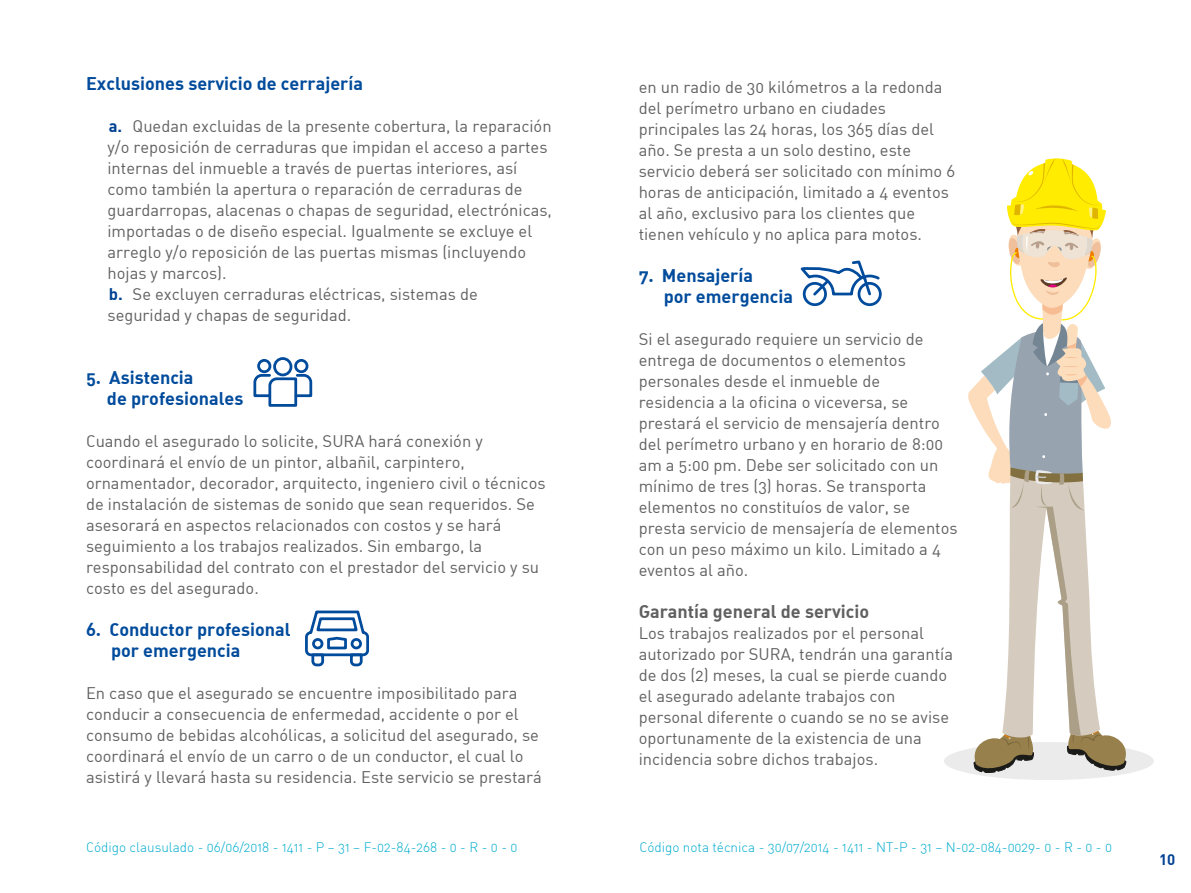
<style>
.page{position:relative;width:1191px;height:893px;background:#fff}
.page>*{position:absolute;margin:0;border:0;box-sizing:border-box;transform-origin:0 0}
.t1{font:18px/21px "DIN Bold Alternate";color:#004b9c}
.t2{font:18px "DIN Bold Alternate";color:#606060}
.t3{font:16.5px/21px "DIN Regular Alternate";color:#606060}
.t4{font:15px "DIN Bold";color:#004193}
.t5{font:13.5px "DIN Light Alternate";color:#00acce}
.s1{font-family:"DIN Bold";color:#004193}
</style>
<div class="page">
<div style="left:944px;top:742px;width:210px;height:38px;background:#ebebeb;border-radius:50%"></div>
<svg style="left:968px;top:158px;width:159px;height:615px"></svg>
<div style="left:273px;top:357px;width:19px;height:19px;border:3px solid #004b9c;border-radius:50%"></div>
<div style="left:257px;top:359px;width:14px;height:14px;border:3px solid #004b9c;border-radius:50%"></div>
<svg style="left:253px;top:373px;width:60px;height:34px"></svg>
<div style="left:294px;top:359px;width:14px;height:14px;border:3px solid #004b9c;border-radius:50%"></div>
<svg style="left:305px;top:610px;width:64px;height:57px"></svg>
<div style="left:312px;top:638px;width:11px;height:11px;border:3px solid #004b9c;border-radius:50%"></div>
<div style="left:351px;top:638px;width:11px;height:11px;border:3px solid #004b9c;border-radius:50%"></div>
<div style="left:803px;top:282px;width:24px;height:24px;border:3px solid #004b9c;border-radius:50%"></div>
<div style="left:857px;top:282px;width:24px;height:24px;border:3px solid #004b9c;border-radius:50%"></div>
<svg style="left:800px;top:260px;width:82px;height:38px"></svg>
<p class="t1" style="left:86px;top:73px;width:278px">Exclusiones servicio de cerrajería</p>
<p class="t3" style="left:107px;top:116px;width:446px"><span class="s1">a.</span> Quedan excluidas de la presente cobertura, la reparación y/o reposición de cerraduras que impidan el acceso a partes internas del inmueble a través de puertas interiores, así como también la apertura o reparación de cerraduras de guardarropas, alacenas o chapas de seguridad, electrónicas, importadas o de diseño especial. Igualmente se excluye el arreglo y/o reposición de las puertas mismas (incluyendo hojas y marcos).<br><span class="s1">b.</span> Se excluyen cerraduras eléctricas, sistemas de seguridad y chapas de seguridad.</p>
<p class="t1" style="left:107px;top:367px;width:138px;text-indent:-21px">5. Asistencia<br>de profesionales</p>
<p class="t3" style="left:86px;top:431px;width:461px">Cuando el asegurado lo solicite, SURA hará conexión y coordinará el envío de un pintor, albañil, carpintero, ornamentador, decorador, arquitecto, ingeniero civil o técnicos de instalación de sistemas de sonido que sean requeridos. Se asesorará en aspectos relacionados con costos y se hará seguimiento a los trabajos realizados. Sin embargo, la responsabilidad del contrato con el prestador del servicio y su costo es del asegurado.</p>
<p class="t1" style="left:111px;top:619px;width:181px;text-indent:-25px">6. Conductor profesional por emergencia</p>
<p class="t3" style="left:86px;top:683px;width:457px">En caso que el asegurado se encuentre imposibilitado para conducir a consecuencia de enfermedad, accidente o por el consumo de bebidas alcohólicas, a solicitud del asegurado, se coordinará el envío de un carro o de un conductor, el cual lo asistirá y llevará hasta su residencia. Este servicio se prestará</p>
<p class="t3" style="left:638px;top:77px;width:318px">en un radio de 30 kilómetros a la redonda del perímetro urbano en ciudades principales las 24 horas, los 365 días del año. Se presta a un solo destino, este servicio deberá ser solicitado con mínimo 6 horas de anticipación, limitado a 4 eventos al año, exclusivo para los clientes que tienen vehículo y no aplica para motos.</p>
<p class="t1" style="left:663px;top:264px;width:131px;text-indent:-25px">7. Mensajería<br>por emergencia</p>
<p class="t3" style="left:638px;top:329px;width:320px">Si el asegurado requiere un servicio de entrega de documentos o elementos personales desde el inmueble de residencia a la oficina o viceversa, se prestará el servicio de mensajería dentro del perímetro urbano y en horario de 8:00 am a 5:00 pm. Debe ser solicitado con un mínimo de tres (3) horas. Se transporta elementos no constituíos de valor, se presta servicio de mensajería de elementos con un peso máximo un kilo. Limitado a 4 eventos al año.</p>
<p class="t2" style="left:638px;top:600px;width:232px">Garantía general de servicio</p>
<p class="t3" style="left:638px;top:623px;width:316px">Los trabajos realizados por el personal autorizado por SURA, tendrán una garantía de dos (2) meses, la cual se pierde cuando el asegurado adelante trabajos con personal diferente o cuando se no se avise oportunamente de la existencia de una incidencia sobre dichos trabajos.</p>
<p class="t5" style="left:86px;top:839px;width:433px">Código clausulado - 06/06/2018 - 1411 - P – 31 – F-02-84-268 - 0 - R - 0 - 0</p>
<p class="t5" style="left:639px;top:839px;width:474px">Código nota técnica - 30/07/2014 - 1411 - NT-P - 31 – N-02-084-0029- 0 - R - 0 - 0</p>
<p class="t4" style="left:1159px;top:849px;width:18px">10</p>
</div>
